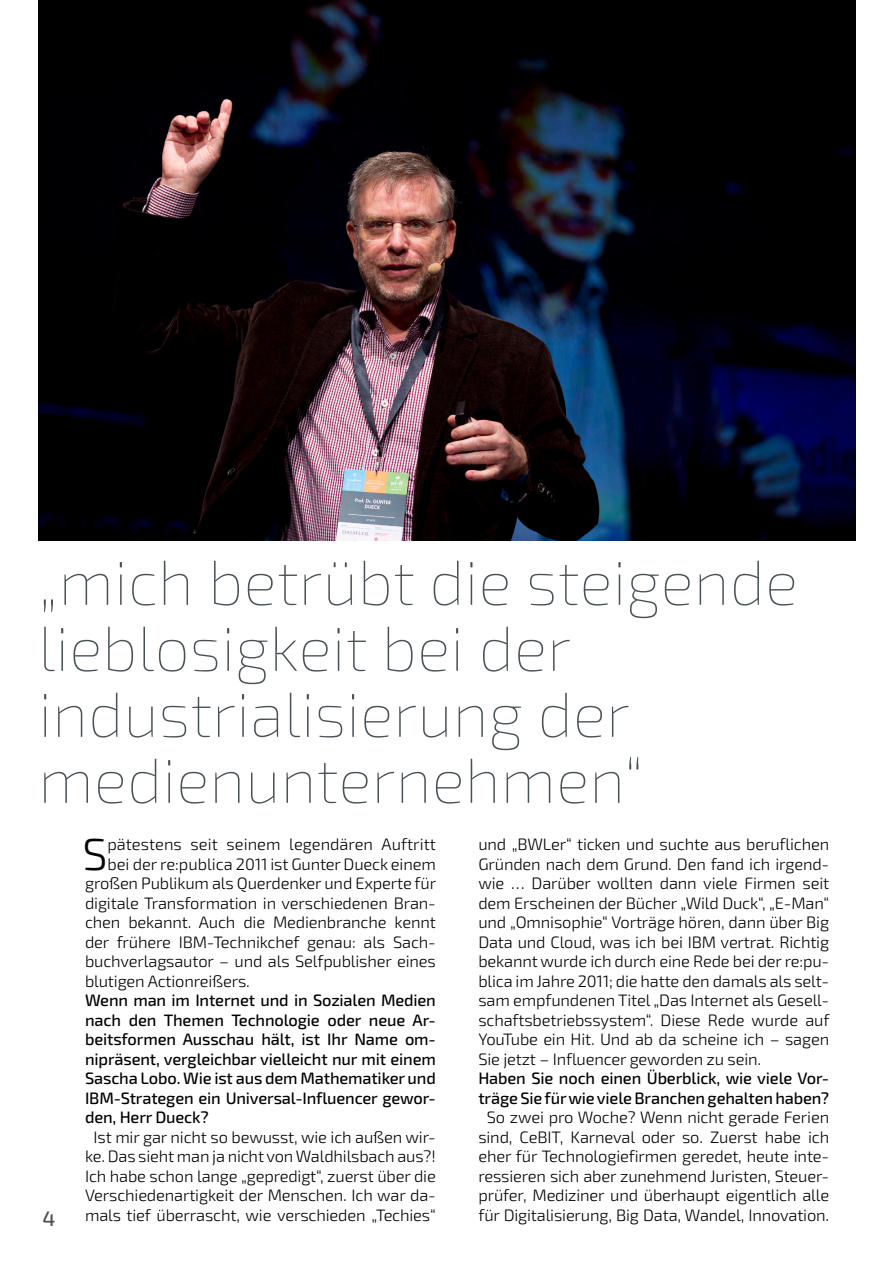
<style>
.page{position:relative;width:893px;height:1263px;background:#fff}
.page>*{position:absolute;margin:0;border:0;box-sizing:border-box;transform-origin:0 0}
.t1{font:100 63px/66px "Exo 2";color:#485156}
.t2{font:300 44.7px "Exo 2";color:#000}
.t3{font:500 21px "Exo 2";color:#485156}
.t4{font:300 16.5px/19.5px "Exo 2";letter-spacing:-.01em;color:#000;text-align:center}
.t5{font:500 16.5px/19.5px "Exo 2";letter-spacing:-.01em;color:#000;text-align:justify}
</style>
<div class="page">
<img style="left:38px;top:0;width:818px;height:541px">
<h1 class="t1" style="left:38px;top:551px;width:761px">„mich betrübt die steigende lieblosigkeit bei der industrialisierung der medienunternehmen“</h1>
<h2 class="t2" style="left:82px;top:828px;width:27px">S</h2>
<p class="t4" style="left:107px;top:835px;width:330px">pätestens seit seinem legendären Auftritt</p>
<p class="t4" style="left:478px;top:835px;width:353px;text-align:justify">und „BWLer“ ticken und suchte aus beruflichen Gründen nach dem Grund. Den fand ich irgend&shy;wie … Darüber wollten dann viele Firmen seit dem Erscheinen der Bücher „Wild Duck“, „E-Man“ und „Omnisophie“ Vorträge hören, dann über Big Data und Cloud, was ich bei IBM vertrat. Richtig bekannt wurde ich durch eine Rede bei der re:pu&shy;blica im Jahre 2011; die hatte den damals als selt&shy;sam empfundenen Titel „Das Internet als Gesell&shy;schaftsbetriebssystem“. Diese Rede wurde auf YouTube ein Hit. Und ab da scheine ich – sagen Sie jetzt – Influencer geworden zu sein.</p>
<p class="t5" style="left:478px;top:1069px;width:352px">Haben Sie noch einen Überblick, wie viele Vor&shy;träge Sie für wie viele Branchen gehalten haben?</p>
<p class="t4" style="left:478px;top:1108px;width:352px">So zwei pro Woche? Wenn nicht gerade Ferien sind, CeBIT, Karneval oder so. Zuerst habe ich eher für Technologiefirmen geredet, heute inte&shy;ressieren sich aber zunehmend Juristen, Steuer&shy;prüfer, Mediziner und überhaupt eigentlich alle für Digitalisierung, Big Data, Wandel, Innovation.</p>
<p class="t4" style="left:107px;top:854px;width:330px">bei der re:publica 2011 ist Gunter Dueck einem</p>
<p class="t4" style="left:85px;top:874px;width:353px">großen Publikum als Querdenker und Experte für</p>
<p class="t4" style="left:85px;top:893px;width:352px">digitale Transformation in verschiedenen Bran-</p>
<p class="t4" style="left:85px;top:913px;width:352px">chen bekannt. Auch die Medienbranche kennt</p>
<p class="t4" style="left:85px;top:932px;width:352px">der frühere IBM-Technikchef genau: als Sach-</p>
<p class="t4" style="left:85px;top:952px;width:352px">buchverlagsautor – und als Selfpublisher eines</p>
<p class="t4" style="left:85px;top:971px;width:166px">blutigen Actionreißers.</p>
<p class="t5" style="left:85px;top:991px;width:352px">Wenn man im Internet und in Sozialen Medien nach den Themen Technologie oder neue Ar&shy;beitsformen Ausschau hält, ist Ihr Name om&shy;nipräsent, vergleichbar vielleicht nur mit einem Sascha Lobo. Wie ist aus dem Mathematiker und IBM-Strategen ein Universal-Influencer gewor&shy;den, Herr Dueck?</p>
<p class="t4" style="left:85px;top:1128px;width:352px">Ist mir gar nicht so bewusst, wie ich außen wir&shy;ke. Das sieht man ja nicht von Waldhilsbach aus?!<br>Ich habe schon lange „gepredigt“, zuerst über die Verschiedenartigkeit der Menschen. Ich war da&shy;mals tief überrascht, wie verschieden „Techies“</p>
<p class="t3" style="left:43px;top:1207px;width:14px">4</p>
</div>
